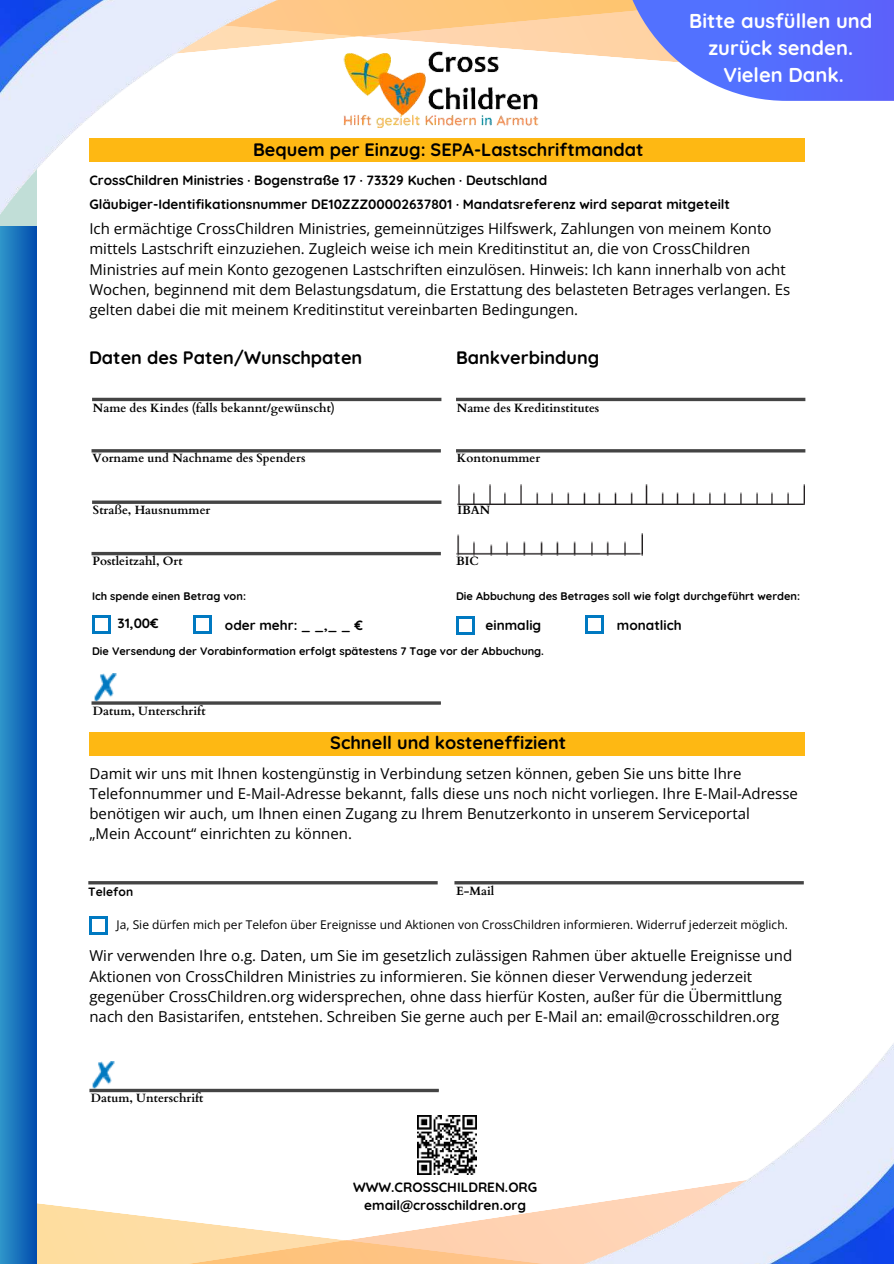
<style>
.page{position:relative;width:894px;height:1264px;background:#fff}
.page>*{position:absolute;margin:0;border:0;box-sizing:border-box;transform-origin:0 0}
.t1{font:700 20.1px/27px "Quicksand";color:#fff;text-align:center}
.t2{font:700 18px "Quicksand";color:#000}
.t3{font:15px/20.2px "Open Sans";color:#000}
.t4{font:700 13.5px/23.2px "Quicksand";color:#000}
.t5{font:700 12px "Cardo";color:#000}
.t6{font:12px "Open Sans";color:#000}
.t7{font:700 12px "Quicksand";color:#000}
.t8{font:700 10.95px "Quicksand";color:#000}
</style>
<div class="page">
<img style="left:429px;top:91px;width:110px;height:35px">
<div style="left:89px;top:138px;width:715px;height:24px;background:#feb813"></div>
<img style="left:92px;top:615px;width:18px;height:18px">
<hr style="left:92px;top:398px;width:349px;height:3px;background:#444">
<hr style="left:91px;top:449px;width:350px;height:3px;background:#444">
<svg style="left:92px;top:500px;width:349px;height:4px"></svg>
<hr style="left:91px;top:552px;width:350px;height:3px;background:#444">
<hr style="left:456px;top:398px;width:349px;height:3px;background:#444">
<img style="left:457px;top:484px;width:347px;height:20px">
<img style="left:457px;top:533px;width:185px;height:22px">
<img style="left:194px;top:615px;width:18px;height:18px">
<img style="left:457px;top:616px;width:18px;height:18px">
<img style="left:585px;top:615px;width:18px;height:18px">
<img style="left:94px;top:673px;width:23px;height:28px">
<hr style="left:91px;top:701px;width:350px;height:3px;background:#444">
<hr style="left:456px;top:449px;width:349px;height:3px;background:#444">
<hr style="left:88px;top:881px;width:349px;height:3px;background:#444">
<hr style="left:454px;top:881px;width:349px;height:3px;background:#444">
<img style="left:89px;top:916px;width:18px;height:18px">
<img style="left:92px;top:1061px;width:23px;height:27px">
<svg style="left:89px;top:1088px;width:349px;height:4px"></svg>
<svg style="left:36px;top:1182px;width:434px;height:81px"></svg>
<svg style="left:429px;top:0;width:189px;height:91px"></svg>
<div style="left:0;top:226px;width:36px;height:1037px;background:linear-gradient(to right,#2f96ca,#034faf)"></div>
<img style="left:0;top:0;width:429px;height:295px">
<img style="left:470px;top:1044px;width:423px;height:219px">
<svg style="left:618px;top:0;width:275px;height:101px;background:#7887f6"></svg>
<img style="left:417px;top:1114px;width:59px;height:60px">
<div style="left:89px;top:731px;width:715px;height:24px;background:#feb813"></div>
<h1 class="t1" style="left:689px;top:6px;width:185px">Bitte ausfüllen und zurück senden.<br>Vielen Dank.</h1>
<p class="t2" style="left:253px;top:135px;width:392px">Bequem per Einzug: SEPA-Lastschriftmandat</p>
<p class="t4" style="left:89px;top:168px;width:642px">CrossChildren Ministries · Bogenstraße 17 · 73329 Kuchen · Deutschland<br>Gläubiger-Identifikationsnummer DE10ZZZ00002637801 · Mandatsreferenz wird separat mitgeteilt</p>
<p class="t3" style="left:89px;top:218px;width:702px">Ich ermächtige CrossChildren Ministries, gemeinnütziges Hilfswerk, Zahlungen von meinem Konto mittels Lastschrift einzuziehen. Zugleich weise ich mein Kreditinstitut an, die von CrossChildren Ministries auf mein Konto gezogenen Lastschriften einzulösen. Hinweis: Ich kann innerhalb von acht Wochen, beginnend mit dem Belastungsdatum, die Erstattung des belasteten Betrages verlangen. Es gelten dabei die mit meinem Kreditinstitut vereinbarten Bedingungen.</p>
<p class="t2" style="left:89px;top:344px;width:275px">Daten des Paten/Wunschpaten</p>
<p class="t2" style="left:456px;top:344px;width:145px">Bankverbindung</p>
<p class="t5" style="left:93px;top:398px;width:243px">Name des Kindes (falls bekannt/gewünscht)</p>
<p class="t5" style="left:92px;top:448px;width:214px">Vorname und Nachname des Spenders</p>
<p class="t5" style="left:93px;top:500px;width:119px">Straße, Hausnummer</p>
<p class="t5" style="left:92px;top:551px;width:92px">Postleitzahl, Ort</p>
<p class="t5" style="left:457px;top:398px;width:144px">Name des Kreditinstitutes</p>
<p class="t5" style="left:457px;top:448px;width:85px">Kontonummer</p>
<p class="t5" style="left:457px;top:500px;width:34px">IBAN</p>
<p class="t5" style="left:456px;top:551px;width:24px">BIC</p>
<p class="t8" style="left:92px;top:588px;width:155px">Ich spende einen Betrag von:</p>
<p class="t8" style="left:456px;top:588px;width:345px">Die Abbuchung des Betrages soll wie folgt durchgeführt werden:</p>
<p class="t4" style="left:616px;top:611px;width:66px">monatlich</p>
<p class="t4" style="left:117px;top:610px;width:43px">31,00€</p>
<p class="t4" style="left:485px;top:612px;width:57px">einmalig</p>
<p class="t4" style="left:225px;top:611px;width:139px">oder mehr: _ _,_ _ €</p>
<p class="t8" style="left:92px;top:642px;width:453px">Die Versendung der Vorabinformation erfolgt spätestens 7 Tage vor der Abbuchung.</p>
<p class="t5" style="left:93px;top:701px;width:114px">Datum, Unterschrift</p>
<p class="t2" style="left:330px;top:728px;width:237px">Schnell und kosteneffizient</p>
<p class="t3" style="left:89px;top:762px;width:709px">Damit wir uns mit Ihnen kostengünstig in Verbindung setzen können, geben Sie uns bitte Ihre Telefonnummer und E-Mail-Adresse bekannt, falls diese uns noch nicht vorliegen. Ihre E-Mail-Adresse benötigen wir auch, um Ihnen einen Zugang zu Ihrem Benutzerkonto in unserem Serviceportal<br>„Mein Account“ einrichten zu können.</p>
<p class="t7" style="left:88px;top:882px;width:46px">Telefon</p>
<p class="t5" style="left:456px;top:881px;width:40px">E-Mail</p>
<p class="t6" style="left:116px;top:916px;width:672px">Ja, Sie dürfen mich per Telefon über Ereignisse und Aktionen von CrossChildren informieren. Widerruf jederzeit möglich.</p>
<p class="t3" style="left:89px;top:945px;width:704px">Wir verwenden Ihre o.g. Daten, um Sie im gesetzlich zulässigen Rahmen über aktuelle Ereignisse und Aktionen von CrossChildren Ministries zu informieren. Sie können dieser Verwendung jederzeit gegenüber CrossChildren.org widersprechen, ohne dass hierfür Kosten, außer für die Übermittlung nach den Basistarifen, entstehen. Schreiben Sie gerne auch per E-Mail an: email@crosschildren.org</p>
<p class="t5" style="left:91px;top:1088px;width:114px">Datum, Unterschrift</p>
<p class="t4" style="left:353px;top:1176px;width:186px;line-height:18px;text-align:center">WWW.CROSSCHILDREN.ORG email@crosschildren.org</p>
</div>
